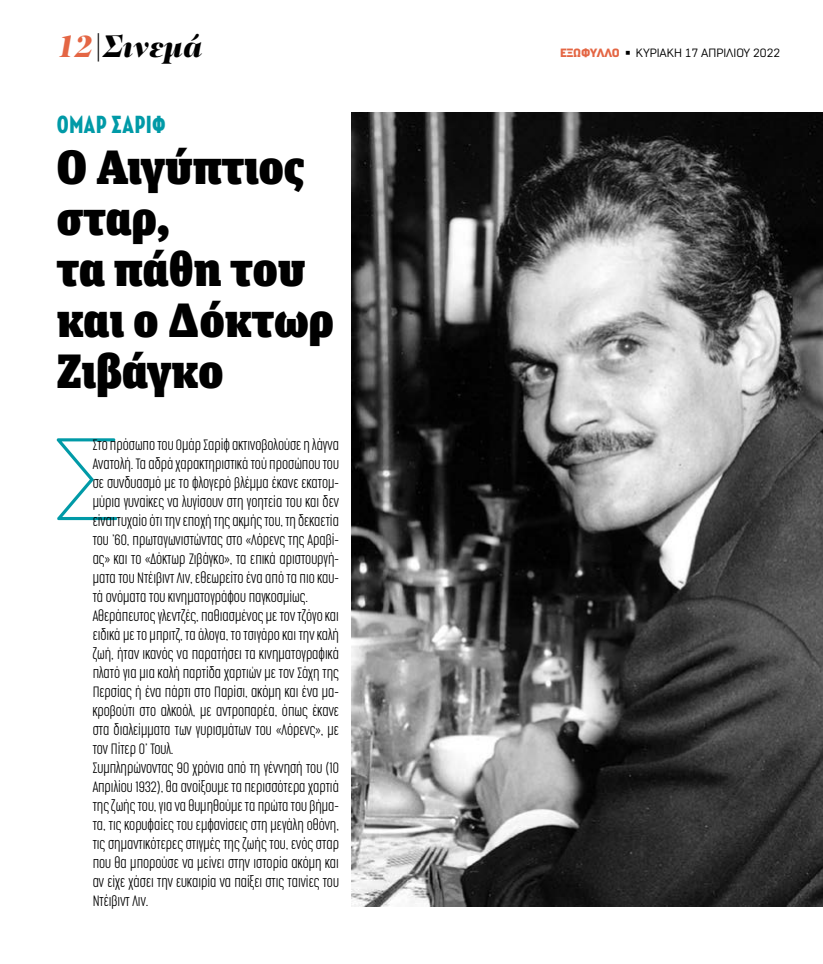
<style>
.page{position:relative;width:823px;height:964px;background:#fff}
.page>*{position:absolute;margin:0;border:0;box-sizing:border-box;transform-origin:0 0}
.t1{font:900 48px/51px "FF Unit Slab Pro";color:#000}
.t2{font:italic 900 32px "PF Regal Display Pro";color:#000}
.t3{font:700 24px "Varvara";letter-spacing:.01em;color:#009aa7}
.t4{font:200 14px/19px "Cocogoose Compressed";color:#000}
.t5{font:12px "Normative Pro";color:#000}
.s1{color:#e46644}
.s2{font-weight:900;color:#e46644}
</style>
<div class="page">
<svg style="left:57px;top:438px;width:60px;height:82px"></svg>
<img style="left:351px;top:112px;width:471px;height:794px">
<h2 class="t2" style="left:57px;top:26px;width:147px"><span class="s1">12</span>|Σινεμά</h2>
<h3 class="t3" style="left:57px;top:112px;width:110px">ΟΜΆΡ ΣΑΡΊΦ</h3>
<h1 class="t1" style="left:57px;top:140px;width:278px">Ο Αιγύπτιος σταρ,<br>τα πάθη του και ο Δόκτωρ<br>Ζιβάγκο</h1>
<p class="t4" style="left:93px;top:435px;width:248px">Στο πρόσωπο του Ομάρ Σαρίφ ακτινοβολούσε η λάγνα Ανατολή. Τα αδρά χαρακτηριστικά τού προσώπου του σε συνδυασμό με το φλογερό βλέμμα έκανε εκατομ&shy;μύρια γυναίκες να λυγίσουν στη γοητεία του και δεν είναι τυχαίο ότι την εποχή της ακμής του, τη δεκαετία του ’60, πρωταγωνιστώντας στο «Λόρενς της Αραβί&shy;ας» και το «Δόκτωρ Ζιβάγκο», τα επικά αριστουργή&shy;ματα του Ντέιβιντ Λιν, εθεωρείτο ένα από τα πιο καυ&shy;τά ονόματα του κινηματογράφου παγκοσμίως.<br>Αθεράπευτος γλεντζές, παθιασμένος με τον τζόγο και ειδικά με το μπριτζ, τα άλογα, το τσιγάρο και την καλή ζωή, ήταν ικανός να παρατήσει τα κινηματογραφικά πλατό για μια καλή παρτίδα χαρτιών με τον Σάχη της Περσίας ή ένα πάρτι στο Παρίσι, ακόμη και ένα μα&shy;κροβούτι στο αλκοόλ, με αντροπαρέα, όπως έκανε στα διαλείμματα των γυρισμάτων του «Λόρενς», με τον Πίτερ Ο’ Τουλ.<br>Συμπληρώνοντας 90 χρόνια από τη γέννησή του (10<br>Απριλίου 1932), θα ανοίξουμε τα περισσότερα χαρτιά της ζωής του, για να θυμηθούμε τα πρώτα του βήμα&shy;τα, τις κορυφαίες του εμφανίσεις στη μεγάλη οθόνη, τις σημαντικότερες στιγμές της ζωής του, ενός σταρ που θα μπορούσε να μείνει στην ιστορία ακόμη και αν είχε χάσει την ευκαιρία να παίξει στις ταινίες του Ντέιβιντ Λιν.</p>
<p class="t5" style="left:560px;top:46px;width:222px"><span class="s2">ΕΞΩΦΥΛΛΟ</span> ◾ ΚΥΡΙΑΚΗ 17 ΑΠΡΙΛΙΟΥ 2022</p>
</div>
